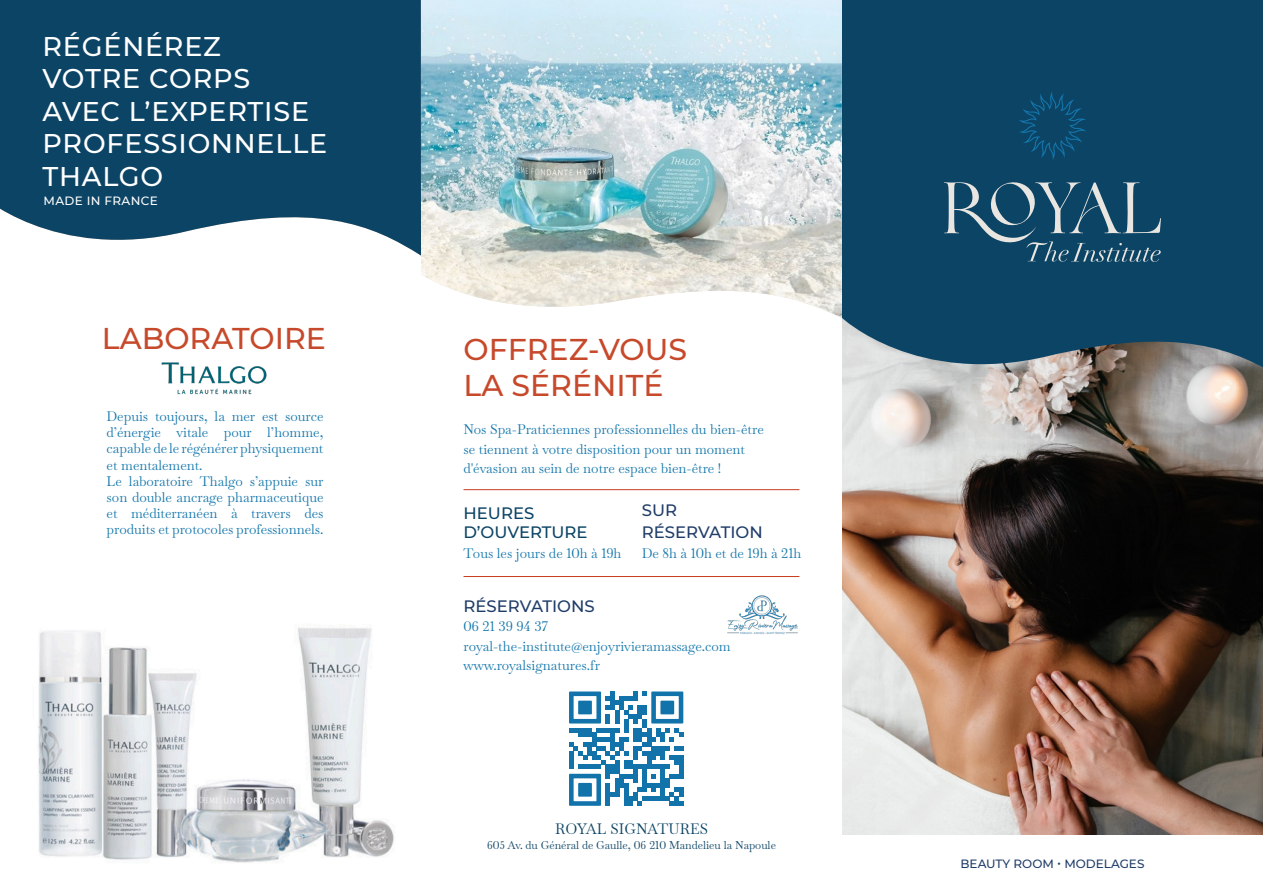
<style>
.page{position:relative;width:1263px;height:893px;background:#fff}
.page>*{position:absolute;margin:0;border:0;box-sizing:border-box;transform-origin:0 0}
.t1{font:500 30px "Montserrat";color:#c7492b}
.t2{font:500 27px/32.4px "Montserrat";letter-spacing:.03em;color:#fff}
.t3{font:500 16.5px "Montserrat";color:#203d69}
.t4{font:500 16.5px/19.8px "Montserrat";color:#0c4465}
.t5{font:14.7px "Baskervville";letter-spacing:.01em;color:#0c4465}
.Paragraph_Style_1{font:13.5px/16.2px "Baskervville";color:#1577ac;text-align:justify}
.t6{font:500 12px "Montserrat";color:#203d69}
.t7{font:500 12px "Montserrat";letter-spacing:.03em;color:#fff}
.t8{font:10.95px "Baskervville";color:#0c4465}
</style>
<div class="page">
<img style="left:842px;top:387px;width:421px;height:448px">
<svg style="left:842px;top:0;width:421px;height:387px;background:#1d4e6b"></svg>
<svg style="left:0;top:0;width:421px;height:256px;background:#255775"></svg>
<img style="left:421px;top:0;width:421px;height:318px">
<svg style="left:944px;top:180px;width:217px;height:82px;background:#2f5d78"></svg>
<hr style="left:463px;top:576px;width:336px;height:1px;background:#c73d1f">
<hr style="left:463px;top:489px;width:336px;height:1px;background:#c73d1f">
<svg style="left:1018px;top:91px;width:68px;height:69px;background:#0c4a6d"></svg>
<img style="left:161px;top:362px;width:106px;height:33px">
<img style="left:38px;top:627px;width:356px;height:236px">
<img style="left:727px;top:595px;width:71px;height:40px">
<svg style="left:569px;top:691px;width:114px;height:115px"></svg>
<p class="t2" style="left:43px;top:29px;width:286px">RÉGÉNÉREZ<br>VOTRE CORPS<br>AVEC L’EXPERTISE<br>PROFESSIONNELLE<br>THALGO</p>
<p class="t7" style="left:44px;top:192px;width:116px">MADE IN FRANCE</p>
<p class="t1" style="left:102px;top:318px;width:226px">LABORATOIRE</p>
<p class="Paragraph_Style_1" style="left:107px;top:407px;width:218px">Depuis toujours, la mer est source d’énergie vitale pour l’homme, capable de le régénérer physiquement et mentalement.</p>
<p class="Paragraph_Style_1" style="left:107px;top:472px;width:218px">Le laboratoire Thalgo s’appuie sur son double ancrage pharmaceutique et méditerranéen à travers des produits et protocoles professionnels.</p>
<p class="t1" style="left:463px;top:328px;width:225px">OFFREZ-VOUS</p>
<p class="t1" style="left:463px;top:364px;width:201px">LA SÉRÉNITÉ</p>
<p class="Paragraph_Style_1" style="left:463px;top:419px;width:302px;line-height:19.5px;text-align:left">Nos Spa-Praticiennes professionnelles du bien-être se tiennent à votre disposition pour un moment d'évasion au sein de notre espace bien-être !</p>
<p class="t4" style="left:463px;top:502px;width:125px">HEURES<br>D’OUVERTURE</p>
<p class="Paragraph_Style_1" style="left:463px;top:544px;width:159px">Tous les jours de 10h à 19h</p>
<p class="t3" style="left:642px;top:499px;width:37px">SUR</p>
<p class="t3" style="left:642px;top:521px;width:123px">RÉSERVATION</p>
<p class="Paragraph_Style_1" style="left:642px;top:544px;width:161px">De 8h à 10h et de 19h à 21h</p>
<p class="t3" style="left:463px;top:595px;width:133px">RÉSERVATIONS</p>
<p class="Paragraph_Style_1" style="left:463px;top:616px;width:269px;line-height:19.5px;text-align:left">06 21 39 94 37 royal-the-institute@enjoyrivieramassage.com www.royalsignatures.fr</p>
<p class="t5" style="left:555px;top:817px;width:154px">ROYAL SIGNATURES</p>
<p class="t8" style="left:487px;top:837px;width:290px">605 Av. du Général de Gaulle, 06 210 Mandelieu la Napoule</p>
<p class="t6" style="left:960px;top:855px;width:185px">BEAUTY ROOM • MODELAGES</p>
</div>
